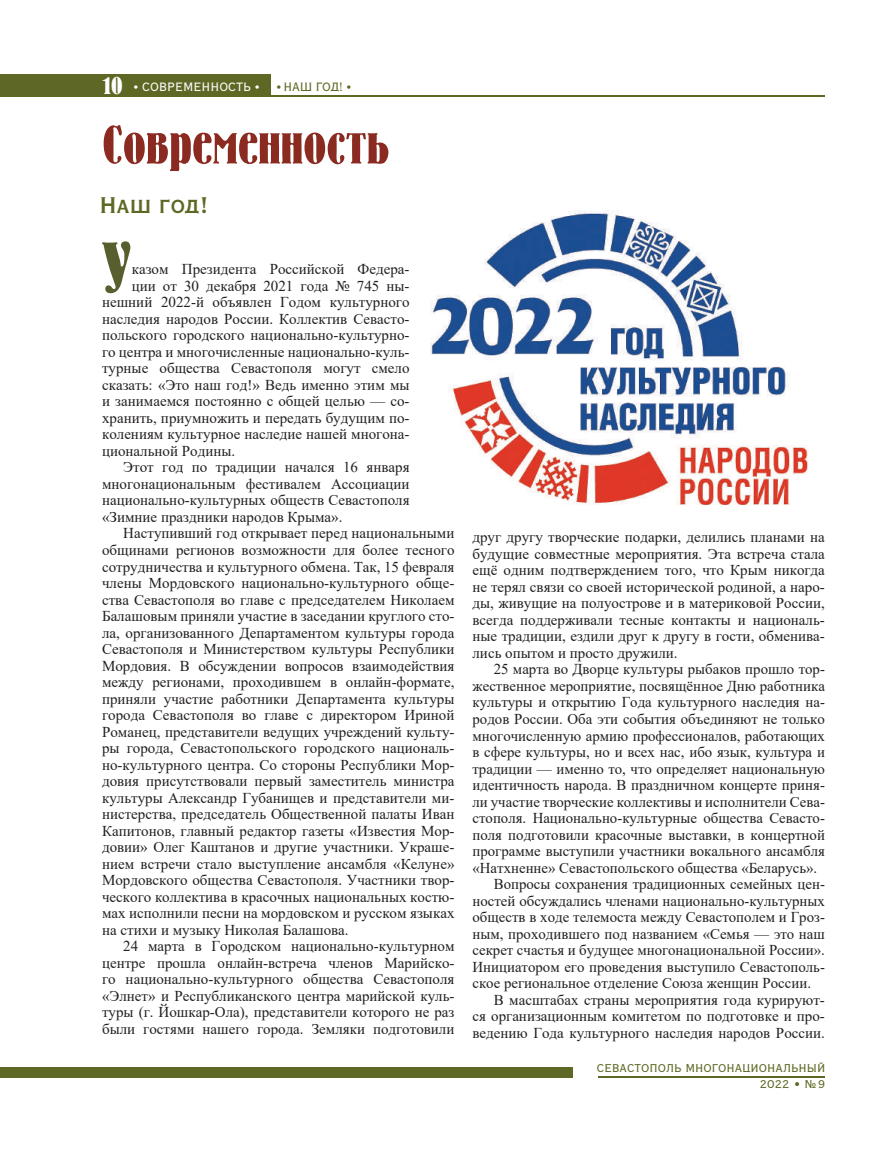
<style>
.page{position:relative;width:893px;height:1149px;background:#fff}
.page>*{position:absolute;margin:0;border:0;box-sizing:border-box;transform-origin:0 0}
.t1{font:68.7px "Bernhard CTT";color:#595e2f}
.t2{font:52.5px "Bernhard CTT";color:#8a2a20}
.t3{font:700 22.5px "Vacansia C";color:#5e6723}
.t4{font:15px/16.5px "Times New Roman";color:#231f20;text-align:justify}
.t5{font:12px "Vacansia C";color:#fff}
.t6{font:12px "Vacansia C";letter-spacing:-.02em;color:#5e6723}
.t7{font:11.25px/16.4px "Vacansia C";color:#5e6723;text-align:right}
.s1{font-family:"Bernhard CTT";font-size:24px}
.s2{font-family:"Garamond";font-weight:700}
</style>
<div class="page">
<div style="left:0;top:74px;width:270px;height:23px;background:#5e6723"></div>
<div style="left:0;top:1066px;width:572px;height:11px;background:#5e6723"></div>
<hr style="left:598px;top:1075px;width:227px;height:2px;background:#5e6723">
<hr style="left:227px;top:95px;width:598px;height:2px;background:#5e6723">
<img style="left:430px;top:211px;width:379px;height:294px">
<p class="t5" style="left:102px;top:80px;width:159px"><span class="s1">10</span> <span class="s2">•</span> СОВРЕМЕННОСТЬ <span class="s2">•</span></p>
<p class="t6" style="left:277px;top:80px;width:76px"><span class="s2">•</span> НАШ ГОД! <span class="s2">•</span></p>
<h2 class="t2" style="left:102px;top:117px;width:289px">Современность</h2>
<h3 class="t3" style="left:100px;top:193px;width:111px">Наш год!</h3>
<h1 class="t1" style="left:102px;top:229px;width:31px">У</h1>
<p class="t4" style="left:132px;top:260px;width:279px">казом Президента Российской Федера-</p>
<p class="t4" style="left:132px;top:277px;width:279px">ции от 30 декабря 2021 года № 745 ны-</p>
<p class="t4" style="left:102px;top:293px;width:309px">нешний 2022-й объявлен Годом культурного</p>
<p class="t4" style="left:102px;top:310px;width:309px">наследия народов России. Коллектив Севасто-</p>
<p class="t4" style="left:102px;top:326px;width:309px">польского городского национально-культурно-</p>
<p class="t4" style="left:102px;top:343px;width:309px">го центра и многочисленные национально-куль-</p>
<p class="t4" style="left:102px;top:359px;width:309px">турные общества Севастополя могут смело</p>
<p class="t4" style="left:102px;top:376px;width:309px">сказать: «Это наш год!» Ведь именно этим мы</p>
<p class="t4" style="left:102px;top:392px;width:309px">и занимаемся постоянно с общей целью — со-</p>
<p class="t4" style="left:102px;top:409px;width:309px">хранить, приумножить и передать будущим по-</p>
<p class="t4" style="left:102px;top:425px;width:309px">колениям культурное наследие нашей многона-</p>
<p class="t4" style="left:102px;top:442px;width:135px">циональной Родины.</p>
<p class="t4" style="left:123px;top:458px;width:288px">Этот год по традиции начался 16 января</p>
<p class="t4" style="left:102px;top:475px;width:309px">многонациональным фестивалем Ассоциации</p>
<p class="t4" style="left:102px;top:491px;width:309px">национально-культурных обществ Севастополя</p>
<p class="t4" style="left:102px;top:508px;width:242px">«Зимние праздники народов Крыма».</p>
<p class="t4" style="left:123px;top:524px;width:333px">Наступивший год открывает перед национальными</p>
<p class="t4" style="left:102px;top:541px;width:354px">общинами регионов возможности для более тесного</p>
<p class="t4" style="left:102px;top:557px;width:354px">сотрудничества и культурного обмена. Так, 15 февраля</p>
<p class="t4" style="left:102px;top:574px;width:354px">члены Мордовского национально-культурного обще-</p>
<p class="t4" style="left:102px;top:590px;width:354px">ства Севастополя во главе с председателем Николаем</p>
<p class="t4" style="left:102px;top:607px;width:354px">Балашовым приняли участие в заседании круглого сто-</p>
<p class="t4" style="left:102px;top:623px;width:354px">ла, организованного Департаментом культуры города</p>
<p class="t4" style="left:102px;top:640px;width:354px">Севастополя и Министерством культуры Республики</p>
<p class="t4" style="left:102px;top:656px;width:354px">Мордовия. В обсуждении вопросов взаимодействия</p>
<p class="t4" style="left:102px;top:673px;width:354px">между регионами, проходившем в онлайн-формате,</p>
<p class="t4" style="left:102px;top:689px;width:354px">приняли участие работники Департамента культуры</p>
<p class="t4" style="left:102px;top:706px;width:354px">города Севастополя во главе с директором Ириной</p>
<p class="t4" style="left:102px;top:722px;width:354px">Романец, представители ведущих учреждений культу-</p>
<p class="t4" style="left:102px;top:739px;width:354px">ры города, Севастопольского городского националь-</p>
<p class="t4" style="left:102px;top:755px;width:354px">но-культурного центра. Со стороны Республики Мор-</p>
<p class="t4" style="left:102px;top:772px;width:354px">довия присутствовали первый заместитель министра</p>
<p class="t4" style="left:102px;top:788px;width:354px">культуры Александр Губанищев и представители ми-</p>
<p class="t4" style="left:102px;top:805px;width:354px">нистерства, председатель Общественной палаты Иван</p>
<p class="t4" style="left:102px;top:821px;width:354px">Капитонов, главный редактор газеты «Известия Мор-</p>
<p class="t4" style="left:102px;top:838px;width:354px">довии» Олег Каштанов и другие участники. Украше-</p>
<p class="t4" style="left:102px;top:854px;width:354px">нием встречи стало выступление ансамбля «Келуне»</p>
<p class="t4" style="left:102px;top:871px;width:354px">Мордовского общества Севастополя. Участники твор-</p>
<p class="t4" style="left:102px;top:887px;width:354px">ческого коллектива в красочных национальных костю-</p>
<p class="t4" style="left:102px;top:904px;width:354px">мах исполнили песни на мордовском и русском языках</p>
<p class="t4" style="left:102px;top:920px;width:248px">на стихи и музыку Николая Балашова.</p>
<p class="t4" style="left:123px;top:937px;width:333px">24 марта в Городском национально-культурном</p>
<p class="t4" style="left:102px;top:953px;width:354px">центре прошла онлайн-встреча членов Марийско-</p>
<p class="t4" style="left:102px;top:970px;width:354px">го национально-культурного общества Севастополя</p>
<p class="t4" style="left:102px;top:986px;width:354px">«Элнет» и Республиканского центра марийской куль-</p>
<p class="t4" style="left:102px;top:1003px;width:354px">туры (г. Йошкар-Ола), представители которого не раз</p>
<p class="t4" style="left:102px;top:1019px;width:354px">были гостями нашего города. Земляки подготовили</p>
<p class="t4" style="left:472px;top:528px;width:354px">друг другу творческие подарки, делились планами на будущие совместные мероприятия. Эта встреча стала ещё одним подтверждением того, что Крым никогда не терял связи со своей исторической родиной, а наро&shy;ды, живущие на полуострове и в материковой России, всегда поддерживали тесные контакты и националь&shy;ные традиции, ездили друг к другу в гости, обменива&shy;лись опытом и просто дружили.</p>
<p class="t4" style="left:494px;top:660px;width:333px">25 марта во Дворце культуры рыбаков прошло тор-</p>
<p class="t4" style="left:472px;top:677px;width:354px">жественное мероприятие, посвящённое Дню работника</p>
<p class="t4" style="left:472px;top:693px;width:354px">культуры и открытию Года культурного наследия на-</p>
<p class="t4" style="left:472px;top:710px;width:354px">родов России. Оба эти события объединяют не только</p>
<p class="t4" style="left:472px;top:726px;width:354px">многочисленную армию профессионалов, работающих</p>
<p class="t4" style="left:472px;top:743px;width:354px">в сфере культуры, но и всех нас, ибо язык, культура и</p>
<p class="t4" style="left:472px;top:759px;width:354px">традиции — именно то, что определяет национальную</p>
<p class="t4" style="left:472px;top:776px;width:354px">идентичность народа. В праздничном концерте приня-</p>
<p class="t4" style="left:472px;top:792px;width:354px">ли участие творческие коллективы и исполнители Сева-</p>
<p class="t4" style="left:472px;top:809px;width:354px">стополя. Национально-культурные общества Севасто-</p>
<p class="t4" style="left:472px;top:825px;width:354px">поля подготовили красочные выставки, в концертной</p>
<p class="t4" style="left:472px;top:842px;width:354px">программе выступили участники вокального ансамбля</p>
<p class="t4" style="left:472px;top:858px;width:346px">«Натхненне» Севастопольского общества «Беларусь».</p>
<p class="t4" style="left:494px;top:875px;width:333px">Вопросы сохранения традиционных семейных цен-</p>
<p class="t4" style="left:472px;top:891px;width:354px">ностей обсуждались членами национально-культурных</p>
<p class="t4" style="left:472px;top:908px;width:354px">обществ в ходе телемоста между Севастополем и Гроз-</p>
<p class="t4" style="left:472px;top:924px;width:354px">ным, проходившего под названием «Семья — это наш</p>
<p class="t4" style="left:472px;top:941px;width:354px">секрет счастья и будущее многонациональной России».</p>
<p class="t4" style="left:472px;top:957px;width:354px">Инициатором его проведения выступило Севастополь-</p>
<p class="t4" style="left:472px;top:974px;width:340px">ское региональное отделение Союза женщин России.</p>
<p class="t4" style="left:494px;top:990px;width:333px">В масштабах страны мероприятия года курируют-</p>
<p class="t4" style="left:472px;top:1007px;width:354px">ся организационным комитетом по подготовке и про-</p>
<p class="t4" style="left:472px;top:1023px;width:354px">ведению Года культурного наследия народов России.</p>
<p class="t7" style="left:597px;top:1059px;width:230px">СЕВАСТОПОЛЬ МНОГОНАЦИОНАЛЬНЫЙ<br>2022 • №9</p>
</div>
